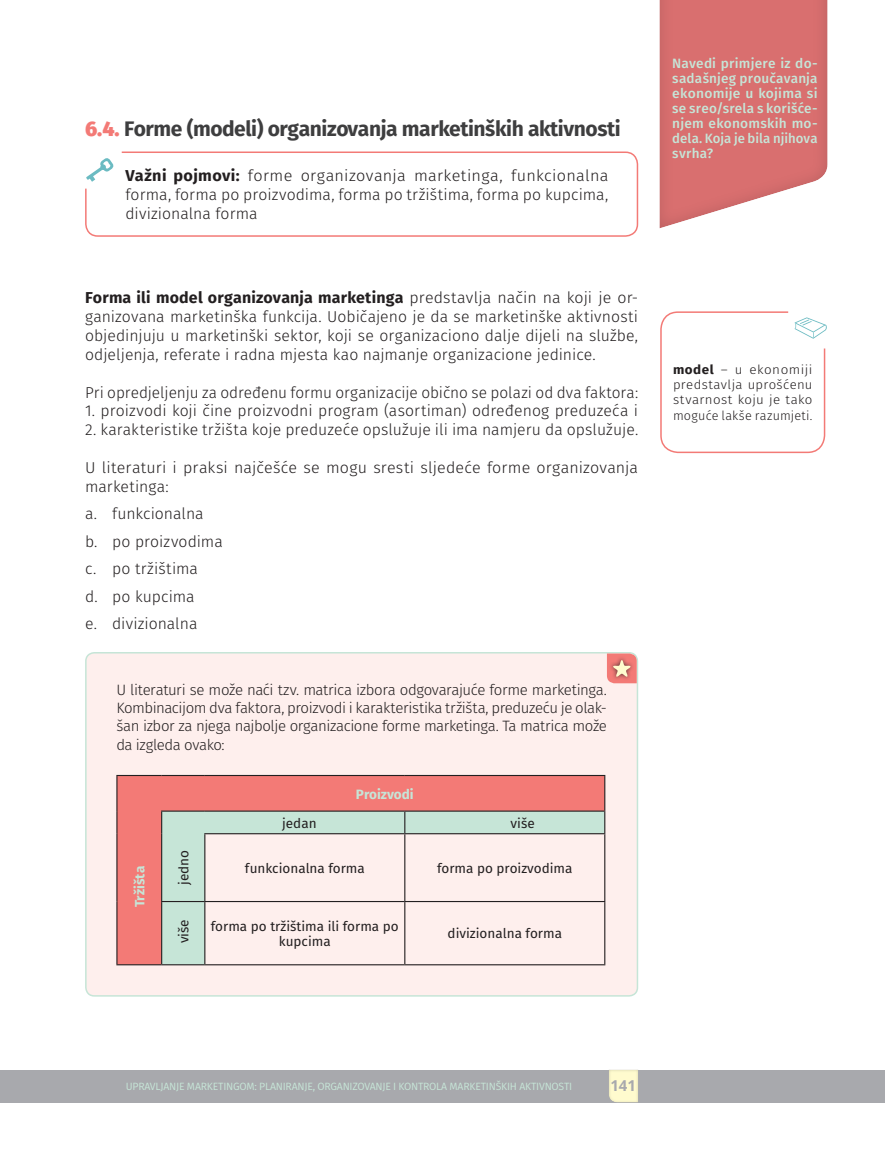
<style>
.page{position:relative;width:885px;height:1153px;background:#fff}
.page>*{position:absolute;margin:0;border:0;box-sizing:border-box;transform-origin:0 0}
.t1{font:700 21px "Fira Sans";letter-spacing:-.02em;color:#3e3e3f}
.t2{font:300 15.75px/18.9px "Fira Sans";letter-spacing:.005em;color:#231f20;text-align:justify}
.t3{font:300 15px/18.3px "Fira Sans";letter-spacing:-.03em;color:#231f20;text-align:justify}
.t4{font:700 15px "Open Sans";color:#a8a9ad}
.t5{font:500 13.5px/15px "Fira Sans";letter-spacing:.015em;color:#c6e5d7;text-align:justify}
.t6{font:13.5px/14.9px "Fira Sans";color:#231f20;text-align:center}
.t7{font:700 13.5px "Fira Sans";color:#c6e5d7}
.t8{font:300 12.75px/15.3px "Fira Sans";letter-spacing:.025em;color:#231f20;text-align:justify;scale:1.05 1}
.t9{font:10.5px "Fira Sans";letter-spacing:-.02em;color:#c6e5d7}
.s1{font-weight:800;color:#f37a76}
.s2{font-weight:700}
</style>
<div class="page">
<div style="left:0;top:1069px;width:884px;height:33px;background:#a8a9ad"></div>
<div style="left:606px;top:1067px;width:33px;height:36px;background:#a8a9ad;opacity:.75"></div>
<svg style="left:85px;top:151px;width:554px;height:86px"></svg>
<svg style="left:86px;top:157px;width:29px;height:25px"></svg>
<div style="left:658px;top:0;width:169px;height:230px;background:#a8a9ad;opacity:.45"></div>
<div style="left:86px;top:652px;width:551px;height:343px;background:#feefed;border-radius:9px"></div>
<div style="left:117px;top:776px;width:487px;height:188px;background:#f37a76"></div>
<svg style="left:162px;top:811px;width:442px;height:153px"></svg>
<hr style="left:116px;top:774px;width:46px;height:2px;background:#231f20">
<hr style="left:116px;top:776px;width:1px;height:35px;background:#231f20">
<hr style="left:162px;top:774px;width:43px;height:2px;background:#231f20">
<hr style="left:205px;top:774px;width:200px;height:2px;background:#231f20">
<hr style="left:405px;top:774px;width:200px;height:2px;background:#231f20">
<hr style="left:604px;top:776px;width:1px;height:34px;background:#231f20">
<svg style="left:116px;top:811px;width:1px;height:22px"></svg>
<hr style="left:116px;top:833px;width:1px;height:68px;background:#231f20">
<hr style="left:116px;top:901px;width:1px;height:63px;background:#231f20">
<hr style="left:116px;top:964px;width:46px;height:1px;background:#231f20">
<hr style="left:161px;top:810px;width:44px;height:1px;background:#231f20">
<svg style="left:161px;top:811px;width:1px;height:22px"></svg>
<hr style="left:205px;top:810px;width:200px;height:1px;background:#231f20">
<hr style="left:405px;top:810px;width:200px;height:1px;background:#231f20">
<svg style="left:404px;top:811px;width:1px;height:22px"></svg>
<svg style="left:604px;top:811px;width:1px;height:22px"></svg>
<hr style="left:161px;top:833px;width:1px;height:67px;background:#231f20">
<hr style="left:204px;top:833px;width:201px;height:1px;background:#231f20">
<hr style="left:204px;top:834px;width:1px;height:66px;background:#231f20">
<hr style="left:405px;top:833px;width:200px;height:1px;background:#231f20">
<hr style="left:404px;top:834px;width:1px;height:66px;background:#231f20">
<hr style="left:604px;top:834px;width:1px;height:66px;background:#231f20">
<hr style="left:161px;top:900px;width:44px;height:2px;background:#231f20">
<hr style="left:161px;top:902px;width:1px;height:62px;background:#231f20">
<hr style="left:205px;top:900px;width:200px;height:2px;background:#231f20">
<hr style="left:204px;top:902px;width:1px;height:62px;background:#231f20">
<hr style="left:405px;top:900px;width:200px;height:2px;background:#231f20">
<hr style="left:404px;top:902px;width:1px;height:62px;background:#231f20">
<hr style="left:604px;top:902px;width:1px;height:62px;background:#231f20">
<hr style="left:162px;top:964px;width:43px;height:1px;background:#231f20">
<hr style="left:205px;top:964px;width:200px;height:1px;background:#231f20">
<hr style="left:405px;top:964px;width:200px;height:1px;background:#231f20">
<div style="left:85px;top:652px;width:553px;height:344px;border:2px solid #c6e5d7;border-radius:9px"></div>
<svg style="left:607px;top:653px;width:29px;height:30px"></svg>
<svg style="left:660px;top:311px;width:167px;height:143px"></svg>
<h1 class="t1" style="left:85px;top:113px;width:537px"><span class="s1">6.4.</span> Forme (modeli) organizovanja marketinških aktivnosti</h1>
<p class="t2" style="left:125px;top:167px;width:484px"><span class="s2">Važni pojmovi:</span> forme organizovanja marketinga, funkcionalna forma, forma po proizvodima, forma po tržištima, forma po kupcima, divizionalna forma</p>
<p class="t2" style="left:85px;top:289px;width:554px"><span class="s2">Forma ili model organizovanja marketinga</span> predstavlja način na koji je or&shy;ganizovana marketinška funkcija. Uobičajeno je da se marketinške aktivnosti objedinjuju u marketinški sektor, koji se organizaciono dalje dijeli na službe, odjeljenja, referate i radna mjesta kao najmanje organizacione jedinice.</p>
<p class="t2" style="left:85px;top:383px;width:554px">Pri opredjeljenju za određenu formu organizacije obično se polazi od dva faktora:</p>
<p class="t2" style="left:85px;top:402px;width:554px">1. proizvodi koji čine proizvodni program (asortiman) određenog preduzeća i</p>
<p class="t2" style="left:85px;top:421px;width:554px">2. karakteristike tržišta koje preduzeće opslužuje ili ima namjeru da opslužuje.</p>
<p class="t2" style="left:85px;top:459px;width:554px">U literaturi i praksi najčešće se mogu sresti sljedeće forme organizovanja marketinga:</p>
<p class="t2" style="left:85px;top:501px;width:139px;line-height:27.5px;text-align:left">a. funkcionalna<br>b. po proizvodima c. po tržištima<br>d. po kupcima<br>e. divizionalna</p>
<p class="t3" style="left:116px;top:681px;width:492px">U literaturi se može naći tzv. matrica izbora odgovarajuće forme marketinga.<br>Kombinacijom dva faktora, proizvodi i karakteristika tržišta, preduzeću je olak&shy;šan izbor za njega najbolje organizacione forme marketinga. Ta matrica može da izgleda ovako:</p>
<p class="t7" style="left:356px;top:784px;width:59px">Proizvodi</p>
<p class="t7" style="left:130px;top:906px;width:42px;rotate:-90deg">Tržišta</p>
<p class="t6" style="left:282px;top:816px;width:36px">jedan</p>
<p class="t6" style="left:510px;top:816px;width:26px">više</p>
<p class="t6" style="left:177px;top:885px;width:37px;rotate:-90deg">jedno</p>
<p class="t6" style="left:245px;top:861px;width:122px">funkcionalna forma</p>
<p class="t6" style="left:437px;top:861px;width:137px">forma po proizvodima</p>
<p class="t6" style="left:177px;top:943px;width:26px;rotate:-90deg">više</p>
<p class="t6" style="left:211px;top:919px;width:189px">forma po tržištima ili forma po kupcima</p>
<p class="t6" style="left:447px;top:927px;width:116px">divizionalna forma</p>
<p class="t5" style="left:672px;top:57px;width:147px">Navedi primjere iz do&shy;sadašnjeg proučavanja ekonomije u kojima si se sreo/srela s korišće&shy;njem ekonomskih mo&shy;dela. Koja je bila njihova svrha?</p>
<p class="t8" style="left:673px;top:362px;width:134px"><span class="s2">model</span> – u ekonomiji predstavlja uprošćenu stvarnost koju je tako moguće lakše razumjeti.</p>
<p class="t9" style="left:126px;top:1078px;width:448px">U PRAVLJANJE MARKETINGOM: PLANIRANJE, ORGANIZOVANJE I KONTROLA MARKETINŠKIH AKTIVNOSTI</p>
<p class="t4" style="left:610px;top:1075px;width:27px">141</p>
</div>
